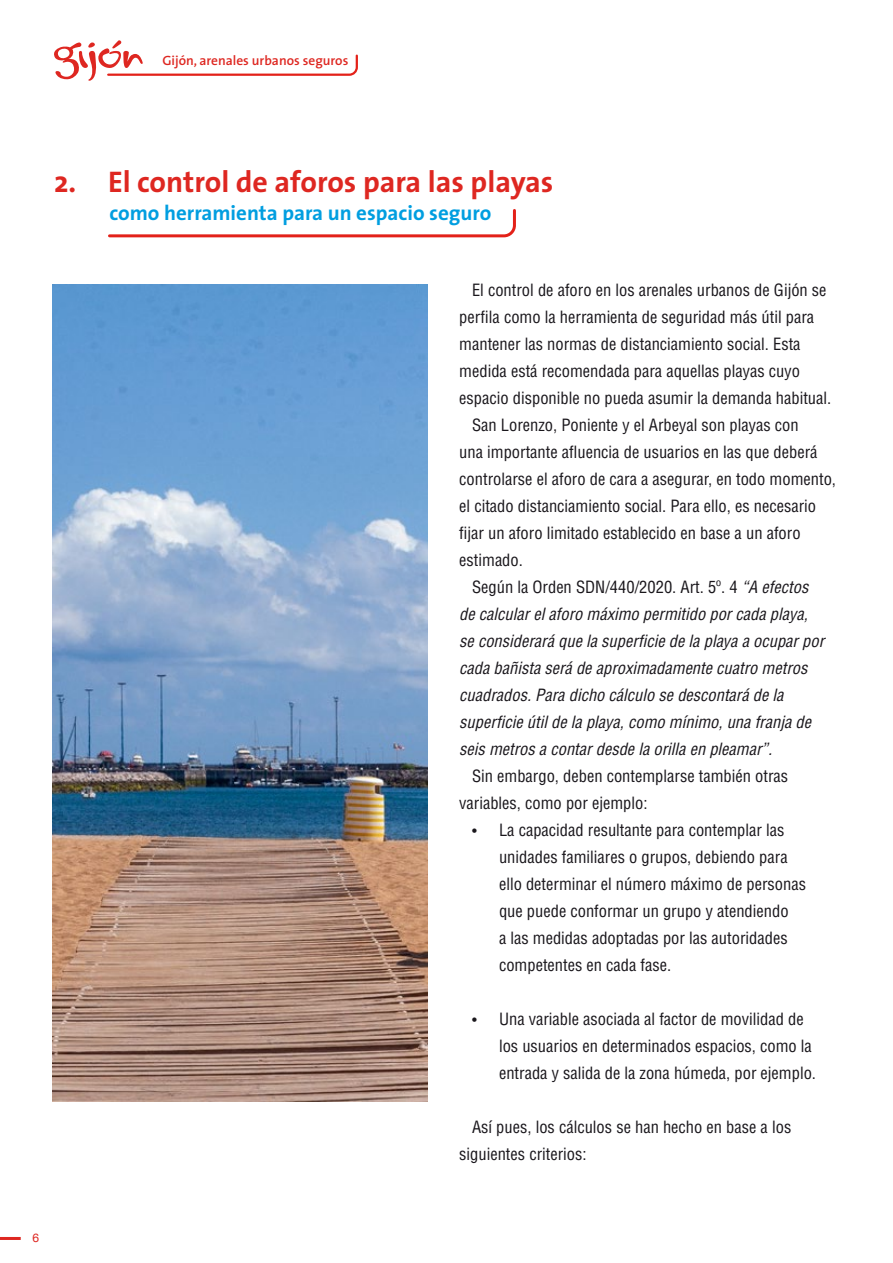
<style>
.page{position:relative;width:893px;height:1263px;background:#fff}
.page>*{position:absolute;margin:0;border:0;box-sizing:border-box;transform-origin:0 0}
.t1{font:700 30px "The Sans";color:#de2721}
.t2{font:700 21px "The Sans";color:#009ee0}
.t3{font:condensed 16.5px/27px "Helvetica LT Std";color:#1a171c}
.t4{font:italic condensed 16.5px "Helvetica LT Std";color:#1a171c}
.t5{font:600 13.5px "The Sans";color:#de2721}
.t6{font:12px "Helvetica Neue";color:#de2721}
.s1{font-style:italic}
.s2{font-size:14.25px}
</style>
<div class="page">
<hr style="left:0;top:1237px;width:21px;height:3px;background:#de2721">
<svg style="left:54px;top:40px;width:304px;height:41px"></svg>
<svg style="left:108px;top:209px;width:408px;height:29px"></svg>
<img style="left:52px;top:284px;width:375px;height:817px">
<p class="t5" style="left:162px;top:50px;width:187px">Gijón, arenales urbanos seguros</p>
<h1 class="t1" style="left:54px;top:157px;width:501px">2. El control de aforos para las playas</h1>
<p class="t2" style="left:109px;top:196px;width:383px">como herramienta para un espacio seguro</p>
<p class="t3" style="left:472px;top:277px;width:356px">El control de aforo en los arenales urbanos de Gijón se</p>
<p class="t3" style="left:459px;top:304px;width:356px">perfila como la herramienta de seguridad más útil para</p>
<p class="t3" style="left:459px;top:331px;width:343px">mantener las normas de distanciamiento social. Esta</p>
<p class="t3" style="left:459px;top:358px;width:342px">medida está recomendada para aquellas playas cuyo</p>
<p class="t3" style="left:459px;top:385px;width:374px">espacio disponible no pueda asumir la demanda habitual.</p>
<p class="t3" style="left:472px;top:412px;width:328px">San Lorenzo, Poniente y el Arbeyal son playas con</p>
<p class="t3" style="left:459px;top:439px;width:360px">una importante afluencia de usuarios en las que deberá</p>
<p class="t3" style="left:459px;top:466px;width:378px">controlarse el aforo de cara a asegurar, en todo momento,</p>
<p class="t3" style="left:459px;top:493px;width:358px">el citado distanciamiento social. Para ello, es necesario</p>
<p class="t3" style="left:459px;top:520px;width:343px">fijar un aforo limitado establecido en base a un aforo</p>
<p class="t3" style="left:459px;top:547px;width:65px">estimado.</p>
<p class="t3" style="left:472px;top:574px;width:338px">Según la Orden SDN/440/2020. Art. 5º. 4 <span class="s1">“A efectos</span></p>
<p class="t4" style="left:459px;top:604px;width:350px">de calcular el aforo máximo permitido por cada playa,</p>
<p class="t4" style="left:459px;top:631px;width:366px">se considerará que la superficie de la playa a ocupar por</p>
<p class="t4" style="left:459px;top:658px;width:350px">cada bañista será de aproximadamente cuatro metros</p>
<p class="t4" style="left:459px;top:685px;width:326px">cuadrados. Para dicho cálculo se descontará de la</p>
<p class="t4" style="left:459px;top:712px;width:353px">superficie útil de la playa, como mínimo, una franja de</p>
<p class="t4" style="left:459px;top:739px;width:314px">seis metros a contar desde la orilla en pleamar”.</p>
<p class="t3" style="left:459px;top:763px;width:330px;text-indent:13px">Sin embargo, deben contemplarse también otras variables, como por ejemplo:</p>
<p class="t3" style="left:499px;top:817px;width:308px;text-indent:-27px"><span class="s2">•</span> La capacidad resultante para contemplar las unidades familiares o grupos, debiendo para ello determinar el número máximo de personas que puede conformar un grupo y atendiendo<br>a las medidas adoptadas por las autoridades competentes en cada fase.</p>
<p class="t3" style="left:499px;top:1006px;width:319px;text-indent:-27px"><span class="s2">•</span> Una variable asociada al factor de movilidad de los usuarios en determinados espacios, como la entrada y salida de la zona húmeda, por ejemplo.</p>
<p class="t3" style="left:459px;top:1114px;width:334px;text-indent:13px">Así pues, los cálculos se han hecho en base a los siguientes criterios:</p>
<p class="t6" style="left:32px;top:1229px;width:8px">6</p>
</div>
